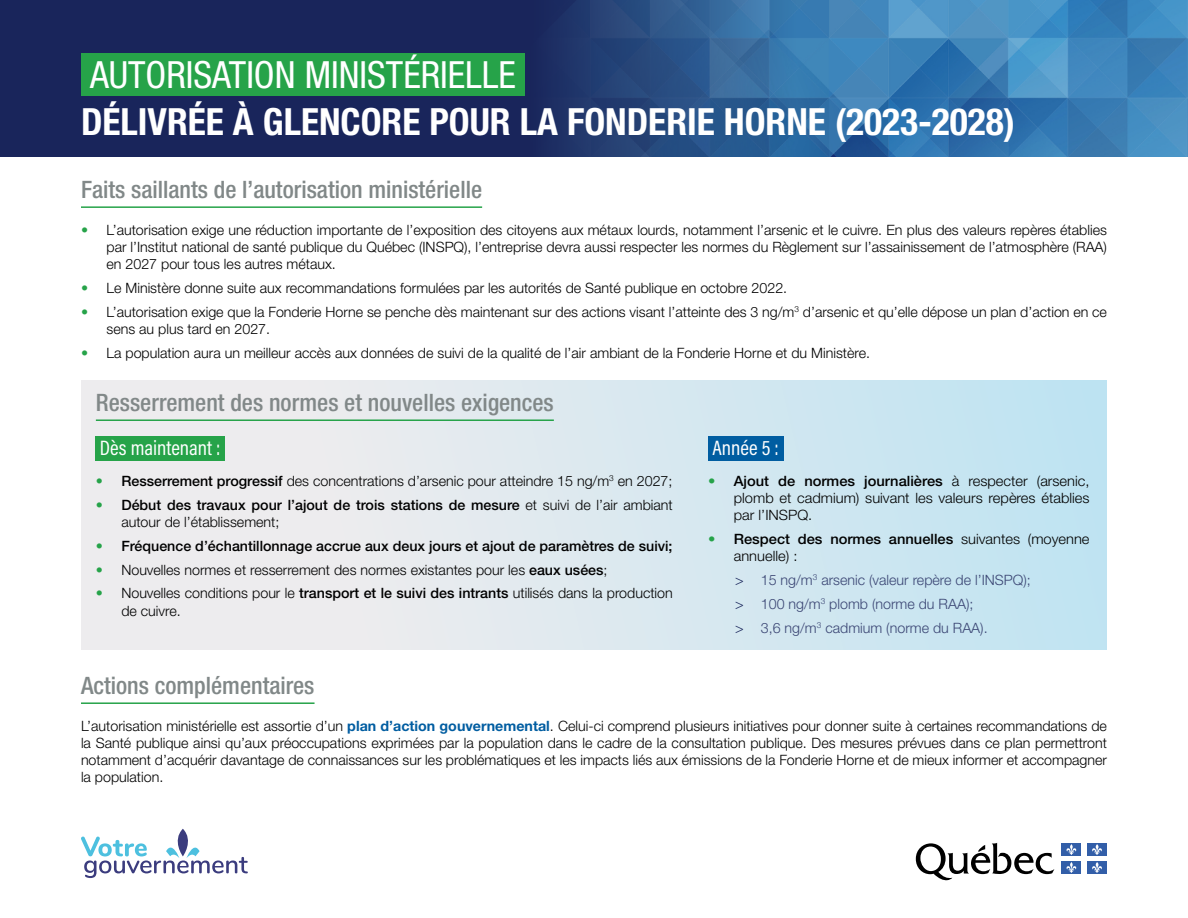
<style>
.page{position:relative;width:1188px;height:918px;background:#fff}
.page>*{position:absolute;margin:0;border:0;box-sizing:border-box;transform-origin:0 0}
.t1{font:700 condensed 37.5px/46.5px "Helvetica Neue LT Std";color:#fff}
.t2{font:500 condensed 24px "Helvetica Neue LT Std";color:#818888}
.t3{font:21px "Acumin Pro Cond";color:#fff}
.t4{font:300 14.25px/17.1px "Helvetica Neue LT Std";color:#000;text-align:justify}
.t5{font:500 14.25px/17.1px "Helvetica Neue LT Std";color:#000}
.t6{font:300 14.25px "Helvetica Neue LT Std";color:#3b4674}
.s1{font-weight:400}
.s2{color:#26a349}
.s3{font-weight:500}
.s4{font-weight:300;color:#26a349}
.s5{font-weight:300}
.s6{color:#19255b}
.s7{font-weight:700;color:#005da1}
</style>
<div class="page">
<div style="left:81px;top:380px;width:1026px;height:269px;background:linear-gradient(to right,#f5eded,#c1e4f2)"></div>
<div style="left:0;top:0;width:1188px;height:157px;background:#19255b"></div>
<img style="left:557px;top:0;width:631px;height:157px">
<div style="left:81px;top:53px;width:444px;height:43px;background:#26a349"></div>
<div style="left:96px;top:437px;width:129px;height:24px;background:#26a349"></div>
<div style="left:708px;top:437px;width:76px;height:24px;background:#005da1"></div>
<svg style="left:81px;top:829px;width:167px;height:49px"></svg>
<svg style="left:916px;top:843px;width:138px;height:38px"></svg>
<div style="left:1062px;top:843px;width:19px;height:13px;background:#325ea8"></div>
<svg style="left:1066px;top:844px;width:11px;height:11px"></svg>
<div style="left:1087px;top:843px;width:20px;height:13px;background:#325ea8"></div>
<svg style="left:1092px;top:844px;width:10px;height:11px"></svg>
<div style="left:1062px;top:861px;width:19px;height:13px;background:#325ea8"></div>
<svg style="left:1066px;top:862px;width:11px;height:11px"></svg>
<div style="left:1087px;top:861px;width:20px;height:13px;background:#325ea8"></div>
<svg style="left:1092px;top:862px;width:10px;height:11px"></svg>
<hr style="left:81px;top:206px;width:401px;height:2px;background:#26a349">
<hr style="left:81px;top:702px;width:234px;height:2px;background:#26a349">
<hr style="left:96px;top:419px;width:458px;height:2px;background:#26a349">
<h1 class="t1" style="left:81px;top:51px;width:936px"><span class="s1">AUTORISATION MINISTÉRIELLE<br></span>DÉLIVRÉE À GLENCORE POUR LA FONDERIE HORNE (2023-2028)</h1>
<h2 class="t2" style="left:81px;top:175px;width:403px">Faits saillants de l’autorisation ministérielle</h2>
<p class="t4" style="left:106px;top:221px;width:1002px;text-indent:-26px"><span class="s2">•</span> L’autorisation exige une réduction importante de l’exposition des citoyens aux métaux lourds, notamment l’arsenic et le cuivre. En plus des valeurs repères établies par l’Institut national de santé publique du Québec (INSPQ), l’entreprise devra aussi respecter les normes du Règlement sur l’assainissement de l’atmosphère (RAA) en 2027 pour tous les autres métaux.</p>
<p class="t4" style="left:81px;top:279px;width:708px"><span class="s2">•</span> Le Ministère donne suite aux recommandations formulées par les autorités de Santé publique en octobre 2022.</p>
<p class="t4" style="left:106px;top:303px;width:1002px;text-indent:-26px"><span class="s2">•</span> L’autorisation exige que la Fonderie Horne se penche dès maintenant sur des actions visant l’atteinte des 3 ng/m<sup>3</sup> d’arsenic et qu’elle dépose un plan d’action en ce sens au plus tard en 2027.</p>
<p class="t4" style="left:81px;top:344px;width:791px"><span class="s2">•</span> La population aura un meilleur accès aux données de suivi de la qualité de l’air ambiant de la Fonderie Horne et du Ministère.</p>
<h2 class="t2" style="left:96px;top:388px;width:459px">Resserrement des normes et nouvelles exigences</h2>
<h3 class="t3" style="left:100px;top:435px;width:122px">Dès maintenant :</h3>
<p class="t4" style="left:96px;top:472px;width:578px"><span class="s2">•</span> <span class="s3">Resserrement progressif</span> des concentrations d’arsenic pour atteindre 15 ng/m<sup>3</sup> en 2027;</p>
<p class="t5" style="left:121px;top:496px;width:553px;text-indent:-26px"><span class="s4">•</span> Début des travaux pour l’ajout de trois stations de mesure <span class="s5">et suivi de l’air ambiant autour de l’établissement;</span></p>
<p class="t5" style="left:96px;top:537px;width:578px"><span class="s4">•</span> Fréquence d’échantillonnage accrue aux deux jours et ajout de paramètres de suivi;</p>
<p class="t4" style="left:96px;top:561px;width:513px"><span class="s2">•</span> Nouvelles normes et resserrement des normes existantes pour les <span class="s3">eaux usées</span>;</p>
<p class="t4" style="left:121px;top:584px;width:553px;text-indent:-26px"><span class="s2">•</span> Nouvelles conditions pour le <span class="s3">transport et le suivi des intrants</span> utilisés dans la production de cuivre.</p>
<h3 class="t3" style="left:712px;top:435px;width:68px">Année 5 :</h3>
<p class="t4" style="left:734px;top:472px;width:357px;text-indent:-26px"><span class="s2">•</span> <span class="s3">Ajout de normes journalières</span> à respecter (arsenic, plomb et cadmium) suivant les valeurs repères établies par l’INSPQ.</p>
<p class="t4" style="left:734px;top:530px;width:357px;text-indent:-25px"><span class="s2">•</span> <span class="s3">Respect des normes annuelles</span> suivantes (moyenne annuelle) :</p>
<p class="t6" style="left:735px;top:571px;width:297px"><span class="s6">&gt;</span> 15 ng/m<sup>3</sup> arsenic (valeur repère de l’INSPQ);</p>
<p class="t6" style="left:735px;top:595px;width:240px"><span class="s6">&gt;</span> 100 ng/m<sup>3</sup> plomb (norme du RAA);</p>
<p class="t6" style="left:735px;top:619px;width:254px"><span class="s6">&gt;</span> 3,6 ng/m<sup>3</sup> cadmium (norme du RAA).</p>
<h2 class="t2" style="left:81px;top:671px;width:235px">Actions complémentaires</h2>
<p class="t4" style="left:81px;top:717px;width:1028px">L’autorisation ministérielle est assortie d’un <span class="s7">plan d’action gouvernemental</span>. Celui-ci comprend plusieurs initiatives pour donner suite à certaines recommandations de la Santé publique ainsi qu’aux préoccupations exprimées par la population dans le cadre de la consultation publique. Des mesures prévues dans ce plan permettront notamment d’acquérir davantage de connaissances sur les problématiques et les impacts liés aux émissions de la Fonderie Horne et de mieux informer et accompagner la population.</p>
</div>
